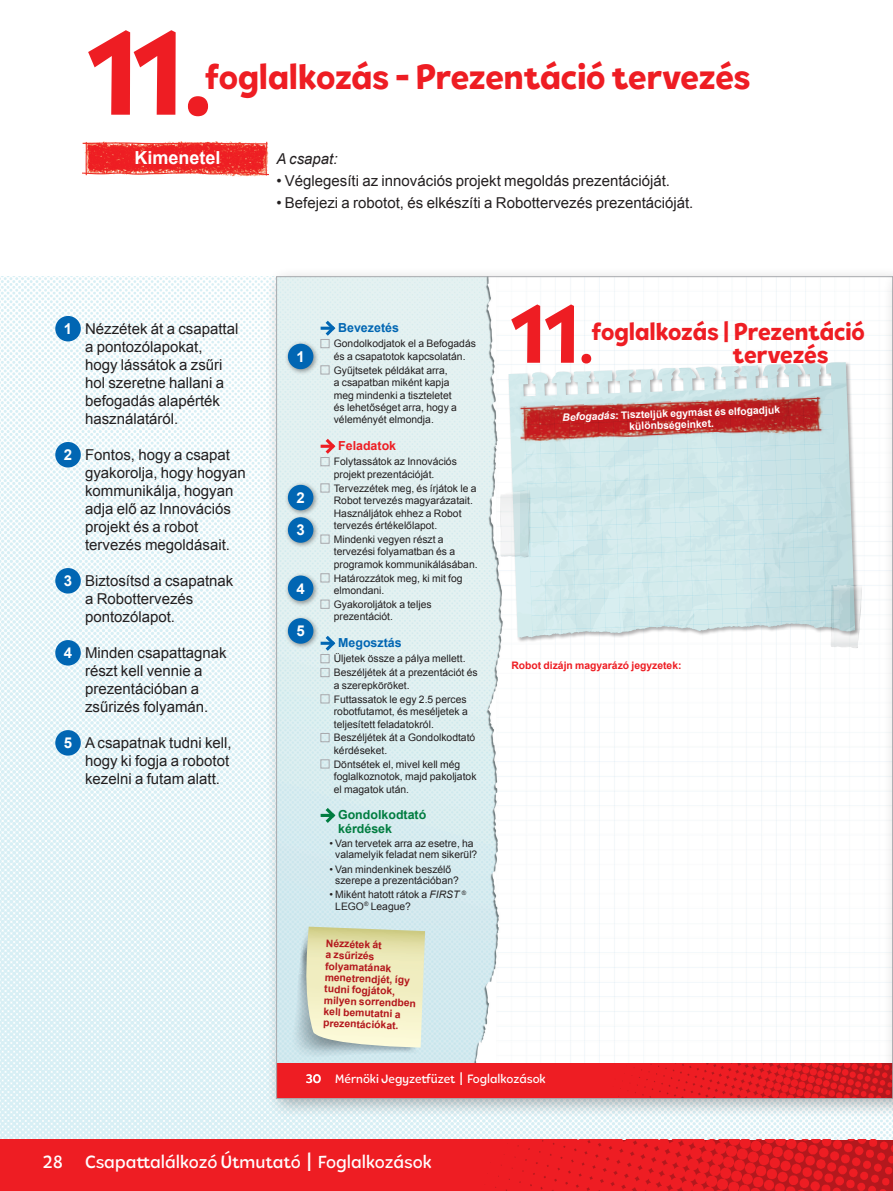
<style>
.page{position:relative;width:893px;height:1191px;background:#fff}
.page>*{position:absolute;margin:0;border:0;box-sizing:border-box;transform-origin:0 0}
.Header_24{font:800 120px "Tobi Pro";color:#ee1d23}
.t1{font:800 82.8px "Tobi Pro";color:#ee1d23}
.Header_24-2{font:800 36px "Tobi Pro";letter-spacing:-.005em;color:#ee1d23}
.t2{font:800 24.9px/22.8px "Tobi Pro";letter-spacing:-.005em;color:#ee1d23}
.Footer_12_Regular{font:500 18px "Tobi Pro";color:#fff}
.Subheader_12{font:700 18px "Arial";color:#fff}
.Body_10{font:15px/18px "Arial";color:#231f20}
.t3{font:700 15px "Arial";color:#fff}
.Body_10-2{font:italic 15px "Arial";color:#231f20}
.t4{font:500 12.45px "Tobi Pro";color:#fff}
.t5{font:700 12.45px/13.5px "Arial";color:#007d40}
.t6{font:700 12.45px "Arial";color:#0166b3}
.t7{font:700 12.45px "Arial";color:#ee1d23}
.t8{font:10.35px/12.5px "Arial";color:#231f20}
.t9{font:700 10.35px/11.4px "Arial";color:#b4181d}
.t10{font:700 10.35px/11.4px "Arial";color:#fff;text-align:center}
.t11{font:700 10.35px "Arial";color:#ee1d23}
.s1{font-style:italic}
.s2{font-size:57.9px}
.s3{font-size:18.6px}
.s4{font-size:27px}
</style>
<div class="page">
<img style="left:0;top:276px;width:893px;height:863px">
<svg style="left:0;top:1139px;width:893px;height:52px;fill:#ee1d23"></svg>
<div style="left:266px;top:266px;width:627px;height:852px;background:#231f20;opacity:.3"></div>
<img style="left:278px;top:278px;width:605px;height:785px">
<div style="left:508px;top:361px;width:352px;height:282px;background:#231f20;opacity:.35"></div>
<svg style="left:629px;top:362px;width:210px;height:31px"></svg>
<img style="left:519px;top:396px;width:305px;height:47px">
<img style="left:278px;top:1063px;width:605px;height:33px">
<svg style="left:830px;top:584px;width:32px;height:64px"></svg>
<svg style="left:500px;top:399px;width:136px;height:238px"></svg>
<svg style="left:291px;top:926px;width:135px;height:132px"></svg>
<svg style="left:321px;top:317px;width:18px;height:22px"></svg>
<div style="left:321px;top:339px;width:8px;height:9px;border:1px solid #a8a9ad"></div>
<div style="left:321px;top:365px;width:8px;height:9px;border:1px solid #a8a9ad"></div>
<svg style="left:321px;top:435px;width:18px;height:22px"></svg>
<div style="left:321px;top:457px;width:8px;height:9px;border:1px solid #a8a9ad"></div>
<div style="left:321px;top:483px;width:8px;height:9px;border:1px solid #a8a9ad"></div>
<div style="left:321px;top:535px;width:8px;height:8px;border:1px solid #a8a9ad"></div>
<div style="left:321px;top:573px;width:8px;height:9px;border:1px solid #a8a9ad"></div>
<div style="left:321px;top:600px;width:8px;height:8px;border:1px solid #a8a9ad"></div>
<svg style="left:322px;top:632px;width:17px;height:22px"></svg>
<div style="left:321px;top:654px;width:8px;height:9px;border:1px solid #a8a9ad"></div>
<div style="left:321px;top:668px;width:8px;height:9px;border:1px solid #a8a9ad"></div>
<div style="left:321px;top:694px;width:8px;height:9px;border:1px solid #a8a9ad"></div>
<div style="left:321px;top:733px;width:8px;height:9px;border:1px solid #a8a9ad"></div>
<div style="left:321px;top:759px;width:8px;height:9px;border:1px solid #a8a9ad"></div>
<svg style="left:321px;top:804px;width:18px;height:22px"></svg>
<div style="left:335px;top:1063px;width:268px;height:29px;background:#ee1d23"></div>
<div style="left:883px;top:266px;width:10px;height:852px;background:#231f20;opacity:.3"></div>
<svg style="left:892px;top:276px;width:1px;height:822px"></svg>
<div style="left:285px;top:340px;width:34px;height:35px;background:#231f20;opacity:.45"></div>
<div style="left:288px;top:344px;width:25px;height:25px;background:#0166b3;border-radius:50%"></div>
<div style="left:285px;top:481px;width:34px;height:35px;background:#231f20;opacity:.45"></div>
<div style="left:288px;top:485px;width:25px;height:25px;background:#0166b3;border-radius:50%"></div>
<div style="left:285px;top:514px;width:34px;height:34px;background:#231f20;opacity:.45"></div>
<div style="left:288px;top:517px;width:25px;height:26px;background:#0166b3;border-radius:50%"></div>
<div style="left:285px;top:572px;width:34px;height:35px;background:#231f20;opacity:.45"></div>
<div style="left:288px;top:575px;width:25px;height:26px;background:#0166b3;border-radius:50%"></div>
<div style="left:285px;top:615px;width:34px;height:34px;background:#231f20;opacity:.45"></div>
<div style="left:288px;top:618px;width:25px;height:25px;background:#0166b3;border-radius:50%"></div>
<div style="left:55px;top:316px;width:26px;height:25px;background:#0166b3;border-radius:50%"></div>
<div style="left:55px;top:442px;width:26px;height:25px;background:#0166b3;border-radius:50%"></div>
<div style="left:55px;top:568px;width:26px;height:25px;background:#0166b3;border-radius:50%"></div>
<div style="left:55px;top:640px;width:26px;height:25px;background:#0166b3;border-radius:50%"></div>
<div style="left:55px;top:730px;width:26px;height:25px;background:#0166b3;border-radius:50%"></div>
<img style="left:82px;top:142px;width:186px;height:34px">
<p class="Header_24" style="left:85px;top:-5px;width:131px">11.</p>
<p class="Header_24-2" style="left:205px;top:53px;width:547px">foglalkozás - Prezentáció tervezés</p>
<p class="Subheader_12" style="left:135px;top:146px;width:88px">Kimenetel</p>
<p class="Body_10-2" style="left:276px;top:149px;width:63px">A csapat:</p>
<p class="Body_10" style="left:276px;top:172px;width:395px">• Véglegesíti az innovációs projekt megoldás prezentációját.</p>
<p class="Body_10" style="left:276px;top:194px;width:419px">• Befejezi a robotot, és elkészíti a Robottervezés prezentációját.</p>
<p class="t3" style="left:64px;top:319px;width:10px">1</p>
<p class="t3" style="left:64px;top:445px;width:10px">2</p>
<p class="t3" style="left:64px;top:571px;width:10px">3</p>
<p class="t3" style="left:64px;top:643px;width:10px">4</p>
<p class="t3" style="left:64px;top:733px;width:10px">5</p>
<p class="Body_10" style="left:85px;top:320px;width:155px">Nézzétek át a csapattal a pontozólapokat, hogy lássátok a zsűri hol szeretne hallani a befogadás alapérték használatáról.</p>
<p class="Body_10" style="left:85px;top:446px;width:162px">Fontos, hogy a csapat gyakorolja, hogy hogyan kommunikálja, hogyan adja elő az Innovációs projekt és a robot tervezés megoldásait.</p>
<p class="Body_10" style="left:85px;top:572px;width:150px">Biztosítsd a csapatnak a Robottervezés pontozólapot.</p>
<p class="Body_10" style="left:85px;top:644px;width:143px">Minden csapattagnak részt kell vennie a prezentációban a zsűrizés folyamán.</p>
<p class="Body_10" style="left:85px;top:734px;width:148px">A csapatnak tudni kell, hogy ki fogja a robotot kezelni a futam alatt.</p>
<p class="t3" style="left:296px;top:347px;width:10px">1</p>
<p class="t3" style="left:296px;top:488px;width:10px">2</p>
<p class="t3" style="left:296px;top:520px;width:10px">3</p>
<p class="t3" style="left:296px;top:578px;width:10px">4</p>
<p class="t3" style="left:296px;top:621px;width:10px">5</p>
<p class="t6" style="left:338px;top:319px;width:62px">Bevezetés</p>
<p class="t8" style="left:334px;top:338px;width:144px">Gondolkodjatok el a Befogadás és a csapatotok kapcsolatán.</p>
<p class="t8" style="left:334px;top:364px;width:125px">Gyűjtsetek példákat arra,<br>a csapatban miként kapja meg mindenki a tiszteletet és lehetőséget arra, hogy a véleményét elmondja.</p>
<p class="t7" style="left:338px;top:437px;width:59px">Feladatok</p>
<p class="t8" style="left:334px;top:456px;width:125px">Folytassátok az Innovációs projekt prezentációját.</p>
<p class="t8" style="left:334px;top:482px;width:144px">Tervezzétek meg, és írjátok le a<br>Robot tervezés magyarázatait.<br>Használjátok ehhez a Robot tervezés értékelőlapot.</p>
<p class="t8" style="left:334px;top:533px;width:145px">Mindenki vegyen részt a tervezési folyamatban és a programok kommunikálásában.</p>
<p class="t8" style="left:334px;top:572px;width:130px">Határozzátok meg, ki mit fog elmondani.</p>
<p class="t8" style="left:334px;top:598px;width:99px">Gyakoroljátok a teljes prezentációt.</p>
<p class="t6" style="left:338px;top:634px;width:65px">Megosztás</p>
<p class="t8" style="left:334px;top:652px;width:145px;line-height:14px">Üljetek össze a pálya mellett.<br>Beszéljétek át a prezentációt és</p>
<p class="t8" style="left:334px;top:678px;width:134px;line-height:14px">a szerepköröket.<br>Futtassatok le egy 2.5 perces</p>
<p class="t8" style="left:334px;top:705px;width:136px">robotfutamot, és meséljetek a teljesített feladatokról.</p>
<p class="t8" style="left:334px;top:731px;width:143px">Beszéljétek át a Gondolkodtató kérdéseket.</p>
<p class="t8" style="left:334px;top:758px;width:144px">Döntsétek el, mivel kell még foglalkoznotok, majd pakoljatok el magatok után.</p>
<p class="t5" style="left:338px;top:808px;width:90px">Gondolkodtató kérdések</p>
<p class="t8" style="left:329px;top:838px;width:149px;line-height:11.4px;text-align:center">• Van tervetek arra az esetre, ha valamelyik feladat nem sikerül?</p>
<p class="t8" style="left:335px;top:863px;width:125px;line-height:11.4px;text-indent:-6px">• Van mindenkinek beszélő szerepe a prezentációban?</p>
<p class="t8" style="left:335px;top:889px;width:132px;line-height:11.4px;text-indent:-6px">• Miként hatott rátok a <span class="s1">FIRST</span> <sup>®<br></sup>LEGO<sup>®</sup> League?</p>
<p class="t9" style="left:326px;top:937px;width:94px;rotate:2deg">Nézzétek át<br>a zsűrizés folyamatának menetrendjét, így tudni fogjátok, milyen sorrendben kell bemutatni a prezentációkat.</p>
<h2 class="t1" style="left:509px;top:280px;width:87px">11<span class="s2">.</span></h2>
<h3 class="t2" style="left:733px;top:320px;width:134px;text-indent:-141px">foglalkozás | Prezentáció tervezés</h3>
<p class="t10" style="left:562px;top:412px;width:219px;rotate:-2deg"><span class="s1">Befogadás</span>: Tiszteljük egymást és elfogadjuk különbségeinket.</p>
<p class="t11" style="left:511px;top:659px;width:172px">Robot dizájn magyarázó jegyzetek:</p>
<p class="t4" style="left:306px;top:1070px;width:17px">30</p>
<p class="t4" style="left:335px;top:1070px;width:212px">Mérnöki Jegyzetfüzet <span class="s3">I</span> Foglalkozások</p>
<p class="Footer_12_Regular" style="left:43px;top:1150px;width:391px">28 Csapattalálkozó Útmutató <span class="s4">I</span> Foglalkozások</p>
</div>
